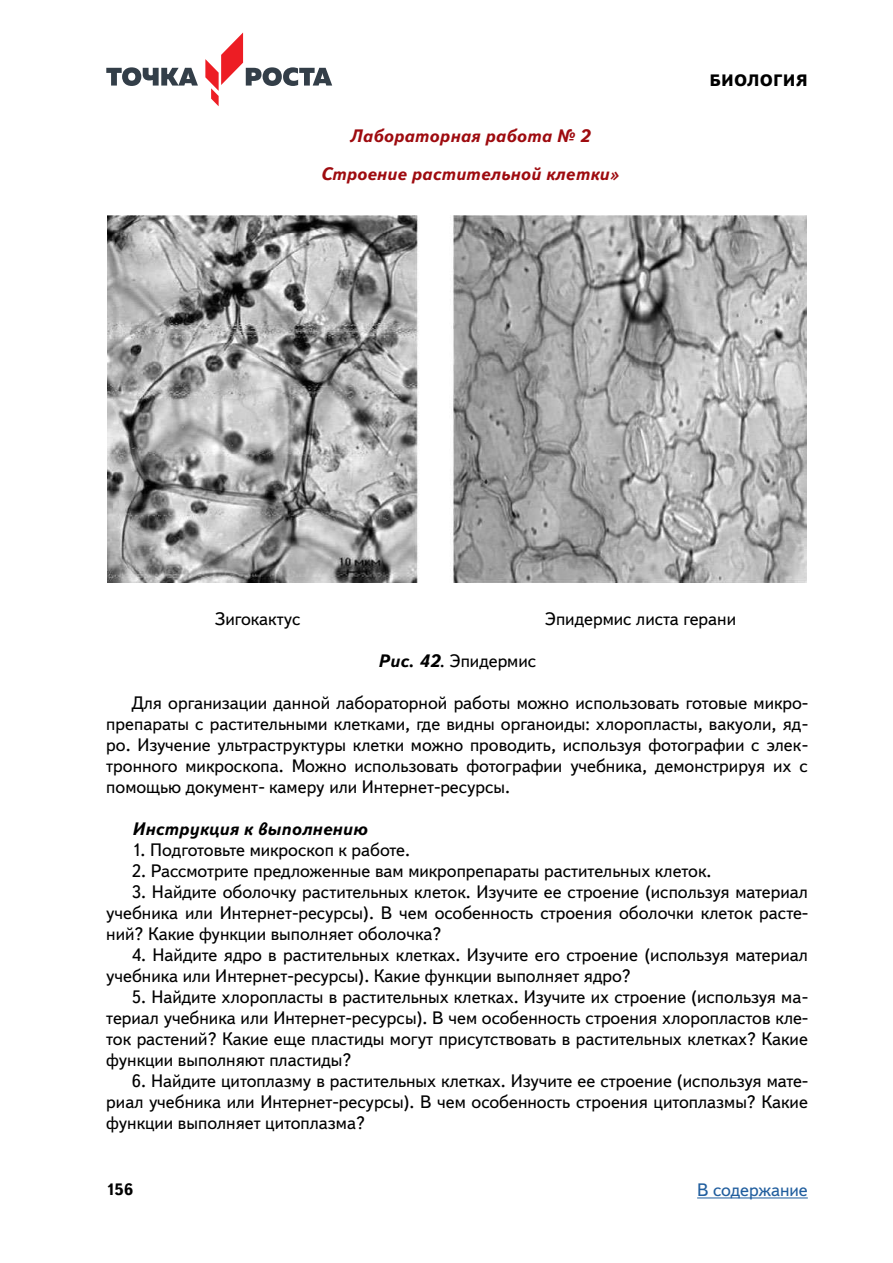
<style>
.page{position:relative;width:893px;height:1263px;background:#fff}
.page>*{position:absolute;margin:0;border:0;box-sizing:border-box;transform-origin:0 0}
.t1{font:18px/21px "Textbook New";color:#000;text-align:justify}
.t2{font:italic 700 18px/38px "Textbook New";color:#9e0b0f;text-align:center}
.t3{font:italic 700 18px "Textbook New";color:#000}
.t4{font:18px "Textbook New";color:#215e9e}
.t5{font:800 16.5px "Textbook New";letter-spacing:.01em;color:#000}
.t6{font:700 16.5px "Textbook New";color:#000}
.s1{font-weight:700;font-style:italic}
</style>
<div class="page">
<svg style="left:106px;top:67px;width:92px;height:19px"></svg>
<svg style="left:205px;top:32px;width:127px;height:74px"></svg>
<hr style="left:697px;top:1197px;width:111px;height:1px;background:#215e9e">
<img style="left:108px;top:215px;width:698px;height:368px">
<p class="t2" style="left:320px;top:116px;width:301px">Лабораторная работа № 2<br>Строение растительной клетки»</p>
<p class="t5" style="left:710px;top:70px;width:100px">БИОЛОГИЯ</p>
<p class="t1" style="left:215px;top:608px;width:87px">Зигокактус</p>
<p class="t1" style="left:545px;top:608px;width:193px">Эпидермис листа герани</p>
<p class="t1" style="left:378px;top:650px;width:160px"><span class="s1">Рис. 42</span>. Эпидермис</p>
<p class="t1" style="left:106px;top:692px;width:703px;text-indent:26px">Для организации данной лабораторной работы можно использовать готовые микро&shy;препараты с растительными клетками, где видны органоиды: хлоропласты, вакуоли, яд&shy;ро. Изучение ультраструктуры клетки можно проводить, используя фотографии с элек&shy;тронного микроскопа. Можно использовать фотографии учебника, демонстрируя их с помощью документ- камеру или Интернет-ресурсы.</p>
<p class="t3" style="left:132px;top:817px;width:237px">Инструкция к выполнению</p>
<p class="t1" style="left:132px;top:839px;width:280px">1. Подготовьте микроскоп к работе.</p>
<p class="t1" style="left:132px;top:860px;width:581px">2. Рассмотрите предложенные вам микропрепараты растительных клеток.</p>
<p class="t1" style="left:106px;top:881px;width:703px;text-indent:26px">3. Найдите оболочку растительных клеток. Изучите ее строение (используя материал учебника или Интернет-ресурсы). В чем особенность строения оболочки клеток расте&shy;ний? Какие функции выполняет оболочка?</p>
<p class="t1" style="left:106px;top:944px;width:703px;text-indent:26px">4. Найдите ядро в растительных клетках. Изучите его строение (используя материал учебника или Интернет-ресурсы). Какие функции выполняет ядро?</p>
<p class="t1" style="left:106px;top:986px;width:703px;text-indent:26px">5. Найдите хлоропласты в растительных клетках. Изучите их строение (используя ма&shy;териал учебника или Интернет-ресурсы). В чем особенность строения хлоропластов кле&shy;ток растений? Какие еще пластиды могут присутствовать в растительных клетках? Какие функции выполняют пластиды?</p>
<p class="t1" style="left:106px;top:1070px;width:703px;text-indent:26px">6. Найдите цитоплазму в растительных клетках. Изучите ее строение (используя мате&shy;риал учебника или Интернет-ресурсы). В чем особенность строения цитоплазмы? Какие функции выполняет цитоплазма?</p>
<p class="t6" style="left:106px;top:1179px;width:29px">156</p>
<p class="t4" style="left:697px;top:1179px;width:112px">В содержание</p>
</div>
